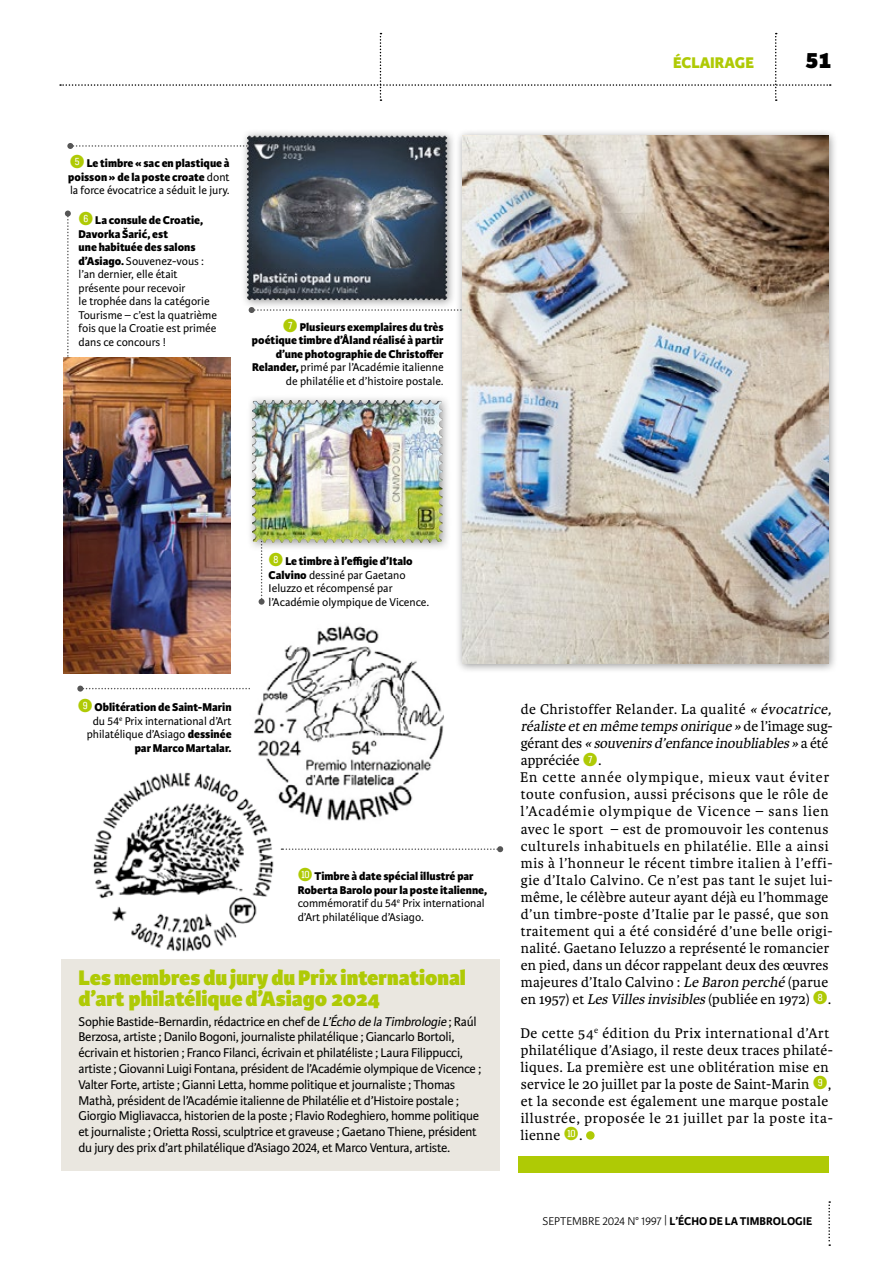
<style>
.page{position:relative;width:893px;height:1263px;background:#fff}
.page>*{position:absolute;margin:0;border:0;box-sizing:border-box;transform-origin:0 0}
.t1{font:800 24px "Karmina Sans";color:#000}
.t2{font:800 22.5px/21px "Karmina Sans";color:#afca05}
.t3{font:800 16.5px "Karmina Sans";color:#afca05}
.t4{font:15px/17px "Karmina";letter-spacing:.03em;color:#000}
.t5{font:13.5px/15.8px "Karmina Sans";letter-spacing:-.02em;color:#000}
.t6{font:800 12px/13.5px "Karmina Sans";color:#000;text-align:right}
.t7{font:12px/13.5px "Karmina Sans";color:#000}
.t8{font:700 12px "Karmina Sans";color:#000}
.s1{font-family:"Fyra Numeric Circle Closed";font-weight:400;font-size:18px;color:#afca05}
.s2{font-weight:400}
.s3{font-family:"Fyra Numeric Circle Closed";font-size:18px;color:#afca05}
.s4{font-weight:800}
.s5{font-style:italic}
.s6{font-weight:300}
</style>
<div class="page">
<svg style="left:77px;top:686px;width:170px;height:6px"></svg>
<svg style="left:281px;top:846px;width:222px;height:6px"></svg>
<img style="left:248px;top:625px;width:196px;height:196px">
<img style="left:86px;top:764px;width:195px;height:195px;border-radius:97px">
<svg style="left:67px;top:143px;width:173px;height:6px"></svg>
<svg style="left:249px;top:310px;width:206px;height:3px"></svg>
<svg style="left:65px;top:211px;width:6px;height:146px"></svg>
<div style="left:586px;top:1131px;width:9px;height:9px;background:#afca05;border-radius:50%"></div>
<div style="left:62px;top:959px;width:438px;height:212px;background:#eae7e0"></div>
<img style="left:63px;top:357px;width:168px;height:317px">
<svg style="left:259px;top:553px;width:6px;height:52px"></svg>
<div style="left:455px;top:128px;width:383px;height:546px;background:#000;opacity:.4"></div>
<img style="left:462px;top:136px;width:366px;height:528px">
<div style="left:240px;top:129px;width:217px;height:181px;background:#000;opacity:.4"></div>
<img style="left:281px;top:135px;width:136px;height:2px">
<div style="left:245px;top:394px;width:207px;height:159px;background:#000;opacity:.4"></div>
<img style="left:326px;top:400px;width:34px;height:4px">
<div style="left:518px;top:1156px;width:311px;height:16px;background:#afca05"></div>
<svg style="left:828px;top:1201px;width:2px;height:45px"></svg>
<svg style="left:60px;top:33px;width:771px;height:68px"></svg>
<p class="t6" style="left:68px;top:157px;width:163px;text-align:justify"><span class="s1">5</span> Le timbre « sac en plastique à poisson » de la poste croate <span class="s2">dont la force évocatrice a séduit le jury.</span></p>
<p class="t7" style="left:79px;top:214px;width:140px"><span class="s3">6</span> <span class="s4">La consule de Croatie,<br>Davorka Šarić, est<br>une habituée des salons d’Asiago.</span> Souvenez-vous : l’an dernier, elle était présente pour recevoir<br>le trophée dans la catégorie<br>Tourisme – c’est la quatrième fois que la Croatie est primée dans ce concours !</p>
<p class="t6" style="left:252px;top:321px;width:193px"><span class="s1">7</span> Plusieurs exemplaires du très poétique timbre d’Åland réalisé à partir d’une photographie de Christoffer Relander, <span class="s2">primé par l’Académie italienne de philatélie et d’histoire postale.</span></p>
<p class="t3" style="left:673px;top:53px;width:82px">ÉCLAIRAGE</p>
<h1 class="t1" style="left:806px;top:46px;width:27px">51</h1>
<p class="t7" style="left:269px;top:555px;width:162px"><span class="s3">8</span> <span class="s4">Le timbre à l’effigie d’Italo<br>Calvino</span> dessiné par Gaetano<br>Ieluzzo et récompensé par l’Académie olympique de Vicence.</p>
<p class="t6" style="left:78px;top:701px;width:155px"><span class="s1">9</span> Oblitération de Saint-Marin <span class="s2">du 54</span><sup>e</sup> <span class="s2">Prix international d’Art philatélique d’Asiago</span> dessinée par Marco Martalar.</p>
<p class="t6" style="left:298px;top:870px;width:191px;text-align:left"><span class="s1">q</span> Timbre à date spécial illustré par Roberta Barolo pour la poste italienne, <span class="s2">commémoratif du 54</span><sup>e</sup> <span class="s2">Prix international d’Art philatélique d’Asiago.</span></p>
<h2 class="t2" style="left:79px;top:968px;width:389px">Les membres du jury du Prix international d’art philatélique d’Asiago 2024</h2>
<p class="t5" style="left:79px;top:1014px;width:404px">Sophie Bastide-Bernardin, rédactrice en chef de <span class="s5">L’Écho de la Timbrologie</span> ; Raúl Berzosa, artiste ; Danilo Bogoni, journaliste philatélique ; Giancarlo Bortoli, écrivain et historien ; Franco Filanci, écrivain et philatéliste ; Laura Filippucci, artiste ; Giovanni Luigi Fontana, président de l’Académie olympique de Vicence ; Valter Forte, artiste ; Gianni Letta, homme politique et journaliste ; Thomas Mathà, président de l’Académie italienne de Philatélie et d’Histoire postale ; Giorgio Migliavacca, historien de la poste ; Flavio Rodeghiero, homme politique et journaliste ; Orietta Rossi, sculptrice et graveuse ; Gaetano Thiene, président du jury des prix d’art philatélique d’Asiago 2024, et Marco Ventura, artiste.</p>
<p class="t4" style="left:520px;top:701px;width:316px">de Christoffer Relander. La qualité <span class="s5">« évocatrice, réaliste eten même temps onirique »</span> d e l ’ i m a g e s u g - g é r a n t d e s <span class="s5">« souvenirs d’enfance inoubliables »</span> a é t é appréciée <span class="s3">7</span>.<br>En cette année olympique, mieux vaut éviter toute confusion, aussi précisons que le rôle de l’Académie olympique de Vicence – sans lien avec le sport – est de promouvoir les contenus culturels inhabituels en philatélie. Elle a ainsi mis à l’honneur le récent timbre italien à l’effi&shy;gie d’Italo Calvino. Ce n’est pas tant le sujet lui&shy;même, le célèbre auteur ayant déjà eu l’hommage d’un timbre-poste d’Italie par le passé, que son traitement qui a été considéré d’une belle origi&shy;nalité. Gaetano Ieluzzo a représenté le romancier en pied, dans un décor rappelant deux des œuvres majeures d’Italo Calvino : <span class="s5">Le Baron perché</span> (parue en 1957) et <span class="s5">LesVilles invisibles</span> (publiée en 1972) <span class="s3">8</span>.</p>
<p class="t4" style="left:520px;top:1024px;width:314px">De cette 54<sup>e</sup> édition du Prix international d’Art philatélique d’Asiago, il reste deux traces philaté&shy;liques. La première est une oblitération mise en service le 20 juillet par la poste de Saint-Marin <span class="s3">9</span>, et la seconde est également une marque postale illustrée, proposée le 21 juillet par la poste ita&shy;lienne <span class="s3">q</span>.</p>
<p class="t8" style="left:543px;top:1214px;width:271px"><span class="s6">SEPTEMBRE 2024 N° 1997 |</span> L’ÉCHO DE LA TIMBROLOGIE</p>
</div>
